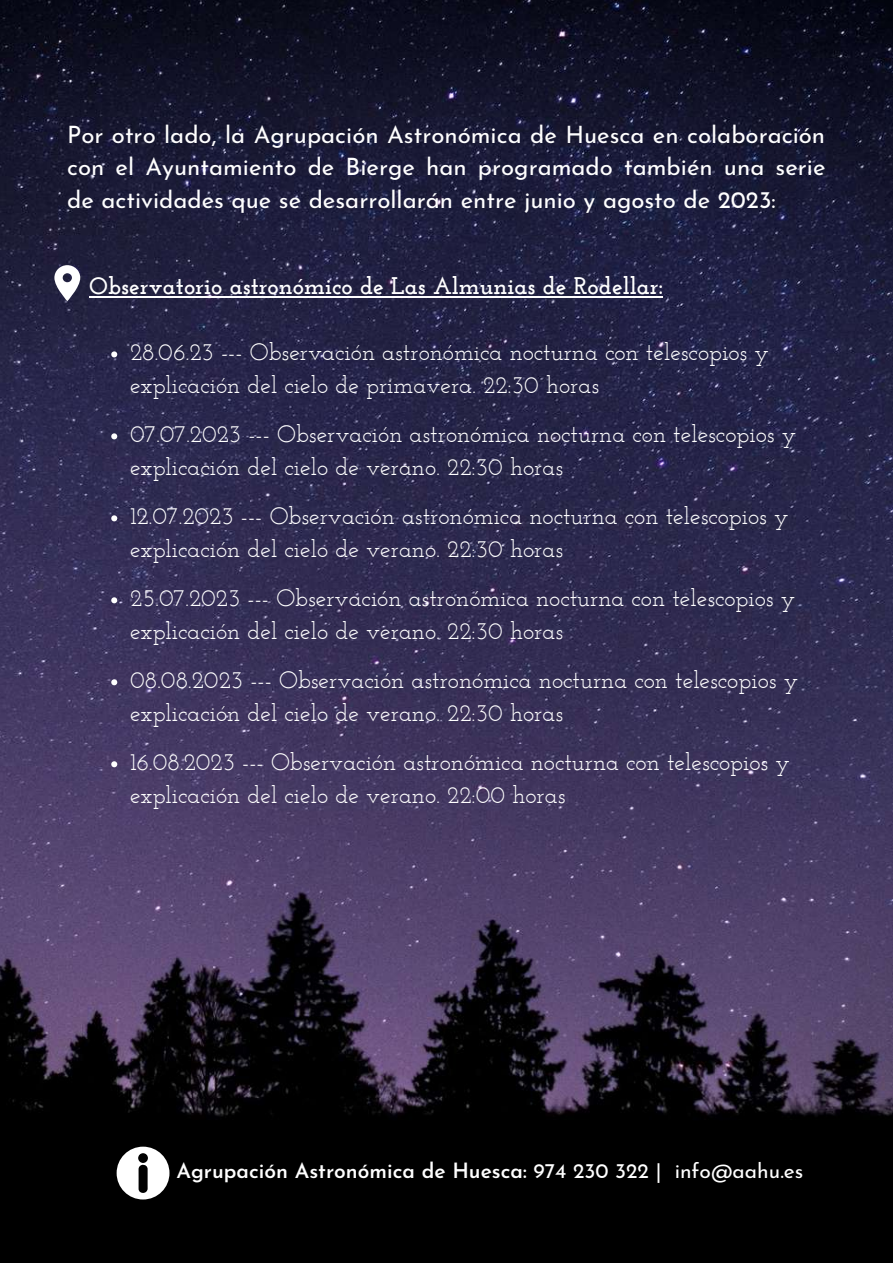
<style>
.page{position:relative;width:893px;height:1264px;background:#fff}
.page>*{position:absolute;margin:0;border:0;box-sizing:border-box;transform-origin:0 0}
.t1{font:24px/33px "Josefin Slab";color:#fff}
.t2{font:24px/32.5px "Josefin Sans";color:#fff;text-align:justify}
.t3{font:700 24px "Josefin Slab";color:#fff}
.t4{font:600 21px "Josefin Sans";color:#fff}
.s1{font-weight:400}
</style>
<div class="page">
<img style="left:0;top:0;width:892px;height:1262px">
<svg style="left:111px;top:351px;width:6px;height:6px"></svg>
<svg style="left:111px;top:433px;width:6px;height:6px"></svg>
<svg style="left:111px;top:515px;width:6px;height:6px"></svg>
<svg style="left:111px;top:597px;width:6px;height:6px"></svg>
<svg style="left:111px;top:679px;width:6px;height:6px"></svg>
<svg style="left:111px;top:761px;width:6px;height:6px"></svg>
<hr style="left:89px;top:296px;width:574px;height:2px;background:#fff">
<svg style="left:54px;top:265px;width:26px;height:36px"></svg>
<svg style="left:117px;top:1146px;width:52px;height:53px"></svg>
<p class="t2" style="left:67px;top:120px;width:759px">Por otro lado, la Agrupación Astronómica de Huesca en colaboración con el Ayuntamiento de Bierge han programado también una serie de actividades que se desarrollarán entre junio y agosto de 2023:</p>
<p class="t3" style="left:89px;top:276px;width:575px">Observatorio astronómico de Las Almunias de Rodellar:</p>
<p class="t1" style="left:130px;top:338px;width:640px">28.06.23 --- Observación astronómica nocturna con telescopios y explicación del cielo de primavera. 22:30 horas</p>
<p class="t1" style="left:130px;top:420px;width:667px">07.07.2023 --- Observación astronómica nocturna con telescopios y explicación del cielo de verano. 22:30 horas</p>
<p class="t1" style="left:130px;top:502px;width:660px">12.07.2023 --- Observación astronómica nocturna con telescopios y explicación del cielo de verano. 22:30 horas</p>
<p class="t1" style="left:130px;top:584px;width:666px">25.07.2023 --- Observación astronómica nocturna con telescopios y explicación del cielo de verano. 22:30 horas</p>
<p class="t1" style="left:130px;top:665px;width:669px">08.08.2023 --- Observación astronómica nocturna con telescopios y explicación del cielo de verano. 22:30 horas</p>
<p class="t1" style="left:130px;top:747px;width:661px">16.08.2023 --- Observación astronómica nocturna con telescopios y explicación del cielo de verano. 22:00 horas</p>
<p class="t4" style="left:176px;top:1161px;width:628px">Agrupación Astronómica de Huesca: <span class="s1">974 230 322 | info@aahu.es</span></p>
</div>
